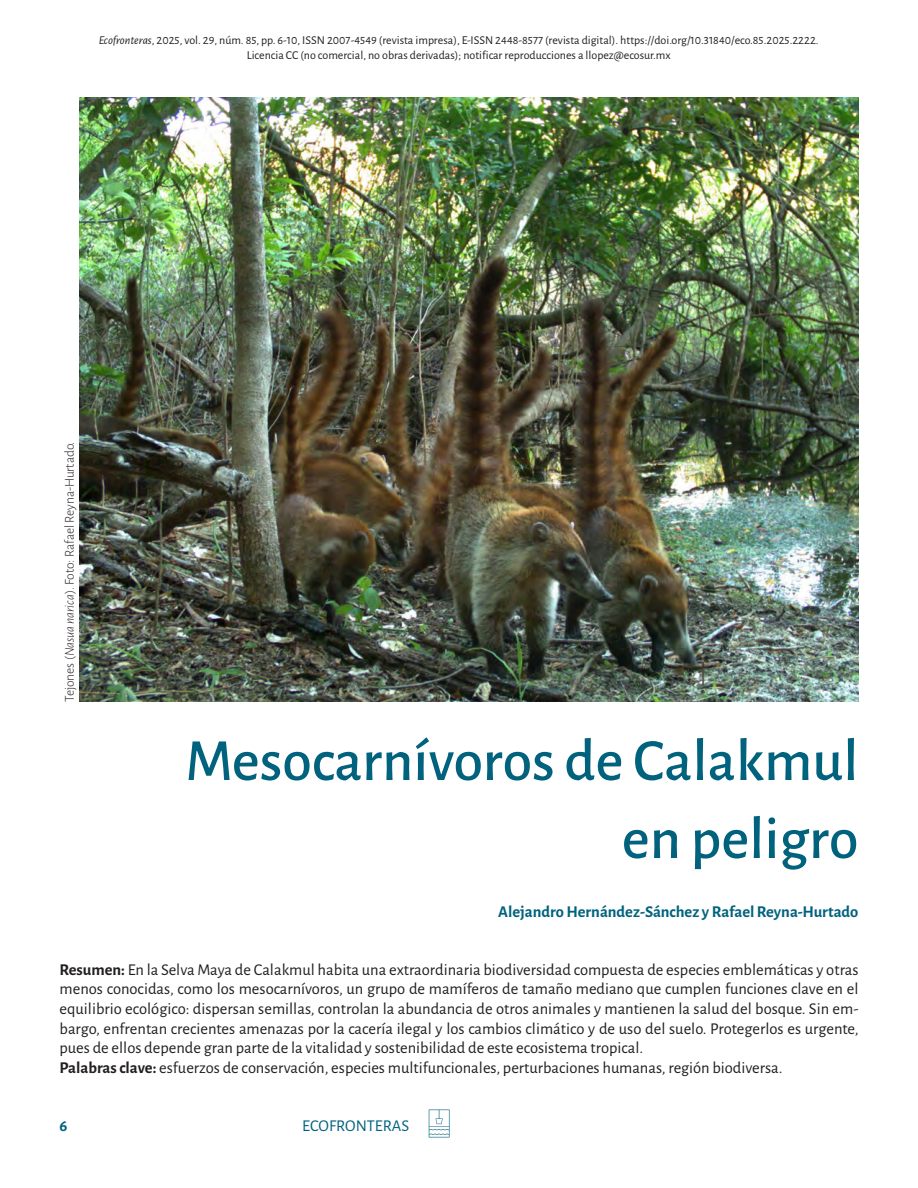
<style>
.page{position:relative;width:918px;height:1188px;background:#fff}
.page>*{position:absolute;margin:0;border:0;box-sizing:border-box;transform-origin:0 0}
.Artículo_H1{font:500 60px/78px "Alegreya Sans";color:#00627d;text-align:right}
.Resumen{font:16.5px/19.5px "Alegreya Sans";color:#231f20;text-align:justify}
.Artículo_Autores{font:700 16.5px "Alegreya Sans";color:#00627d}
.t1{font:16.5px "Alegreya Sans";color:#00627d}
.Pie_de_grafico{font:300 13.5px "Alegreya Sans";letter-spacing:-.005em;color:#231f20}
.Membrete_DOI{font:12px/15px "Alegreya Sans";color:#231f20;text-align:center}
.s1{font-style:italic}
.s2{font-weight:700}
</style>
<div class="page">
<svg style="left:429px;top:1110px;width:21px;height:27px"></svg>
<img style="left:79px;top:98px;width:779px;height:604px">
<p class="Membrete_DOI" style="left:99px;top:32px;width:721px"><span class="s1">Ecofronteras</span>, 2025, vol. 29, núm. 85, pp. 6-10, ISSN 2007-4549 (revista impresa), E-ISSN 2448-8577 (revista digital). https://doi.org/10.31840/eco.85.2025.2222.<br>Licencia CC (no comercial, no obras derivadas); notificar reproducciones a llopez@ecosur.mx</p>
<p class="Pie_de_grafico" style="left:61px;top:702px;width:262px;rotate:-90deg">Tejones (<span class="s1">Nasua narica</span>). Foto: Rafael Reyna-Hurtado.</p>
<p class="Artículo_H1" style="left:185px;top:718px;width:675px">Mesocarnívoros de Calakmul en peligro</p>
<p class="Artículo_Autores" style="left:498px;top:899px;width:362px">Alejandro Hernández-Sánchez y Rafael Reyna-Hurtado</p>
<p class="Resumen" style="left:60px;top:959px;width:801px"><span class="s2">Resumen:</span> En la Selva Maya de Calakmul habita una extraordinaria biodiversidad compuesta de especies emblemáticas y otras menos conocidas, como los mesocarnívoros, un grupo de mamíferos de tamaño mediano que cumplen funciones clave en el equilibrio ecológico: dispersan semillas, controlan la abundancia de otros animales y mantienen la salud del bosque. Sin em&shy;bargo, enfrentan crecientes amenazas por la cacería ilegal y los cambios climático y de uso del suelo. Protegerlos es urgente, pues de ellos depende gran parte de la vitalidad y sostenibilidad de este ecosistema tropical.</p>
<p class="Resumen" style="left:60px;top:1057px;width:725px"><span class="s2">Palabras clave:</span> esfuerzos de conservación, especies multifuncionales, perturbaciones humanas, región biodiversa.</p>
<p class="Artículo_Autores" style="left:60px;top:1114px;width:9px">6</p>
<p class="t1" style="left:302px;top:1114px;width:108px">ECOFRONTERAS</p>
</div>
